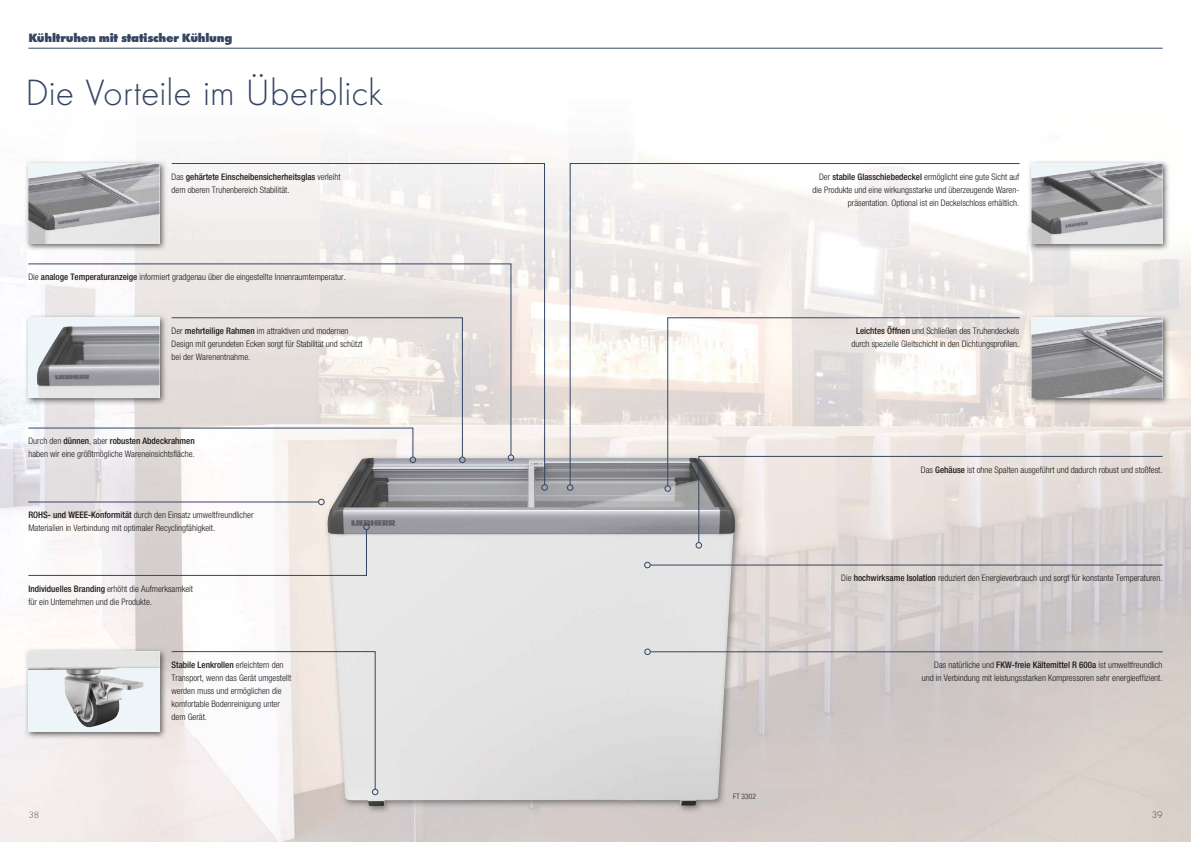
<style>
.page{position:relative;width:1191px;height:842px;background:#fff}
.page>*{position:absolute;margin:0;border:0;box-sizing:border-box;transform-origin:0 0}
.t1{font:300 38px "Futura";color:#344663}
.t2{font:700 expanded 12.5px "Futura";letter-spacing:-.025em;color:#344663}
.t3{font:300 10px "Futura";color:#344663}
.t4{font:300 condensed 9px/13px "Helvetica Neue LT Std";color:#1a1a18}
.t5{font:500 condensed 9px "Helvetica Neue LTW1 G";color:#1a1a18}
.t6{font:300 condensed 7.5px "Helvetica Neue LTW1 G";color:#1a1a18}
.s1{font-family:"Helvetica Neue LT Std";font-weight:300}
.s2{font-family:"Helvetica Neue LTW1 G";font-weight:500}
</style>
<div class="page">
<img style="left:349px;top:47px;width:492px;height:198px">
<img style="left:841px;top:47px;width:210px;height:795px">
<img style="left:1051px;top:47px;width:112px;height:2px">
<img style="left:0;top:232px;width:33px;height:610px">
<img style="left:1157px;top:250px;width:34px;height:592px">
<img style="left:133px;top:252px;width:6px;height:11px">
<img style="left:545px;top:245px;width:24px;height:209px">
<img style="left:33px;top:463px;width:106px;height:185px">
<img style="left:1051px;top:405px;width:106px;height:437px">
<img style="left:139px;top:463px;width:185px;height:275px">
<img style="left:736px;top:543px;width:105px;height:299px">
<svg style="left:1152px;top:811px;width:10px;height:7px"></svg>
<svg style="left:29px;top:811px;width:12px;height:7px"></svg>
<img style="left:324px;top:454px;width:419px;height:360px">
<img style="left:328px;top:458px;width:407px;height:348px">
<img style="left:1027px;top:160px;width:143px;height:91px">
<img style="left:1031px;top:163px;width:131px;height:81px">
<img style="left:25px;top:648px;width:142px;height:91px">
<div style="left:28px;top:651px;width:131px;height:81px;background:#edf5f9"></div>
<img style="left:28px;top:651px;width:131px;height:76px">
<img style="left:1027px;top:314px;width:143px;height:91px">
<img style="left:1031px;top:317px;width:131px;height:81px">
<img style="left:25px;top:160px;width:142px;height:92px">
<img style="left:28px;top:163px;width:131px;height:81px">
<img style="left:25px;top:314px;width:3px;height:92px">
<svg style="left:171px;top:163px;width:374px;height:322px"></svg>
<svg style="left:541px;top:484px;width:6px;height:6px"></svg>
<svg style="left:28px;top:263px;width:483px;height:192px;background:#dbd8d8"></svg>
<svg style="left:508px;top:455px;width:6px;height:6px"></svg>
<svg style="left:171px;top:317px;width:292px;height:140px;background:#e6e1de"></svg>
<svg style="left:459px;top:457px;width:6px;height:6px"></svg>
<hr style="left:28px;top:502px;width:291px;height:1px;background:#344663">
<svg style="left:28px;top:428px;width:388px;height:35px"></svg>
<svg style="left:318px;top:499px;width:6px;height:6px"></svg>
<svg style="left:28px;top:524px;width:341px;height:52px"></svg>
<svg style="left:171px;top:651px;width:207px;height:144px"></svg>
<svg style="left:569px;top:163px;width:451px;height:322px"></svg>
<svg style="left:667px;top:317px;width:353px;height:169px"></svg>
<div style="left:664px;top:486px;width:7px;height:6px;border:1px solid #344663;border-radius:50%"></div>
<svg style="left:698px;top:456px;width:465px;height:87px;background:#ded7d5"></svg>
<svg style="left:696px;top:542px;width:6px;height:6px"></svg>
<hr style="left:650px;top:565px;width:512px;height:1px;background:#344663">
<svg style="left:644px;top:562px;width:6px;height:6px"></svg>
<svg style="left:567px;top:485px;width:6px;height:6px"></svg>
<hr style="left:650px;top:651px;width:512px;height:1px;background:#344663">
<svg style="left:644px;top:649px;width:6px;height:6px"></svg>
<hr style="left:28px;top:48px;width:1134px;height:1px;background:#344663">
<h2 class="t2" style="left:28px;top:33px;width:205px">Kühltruhen mit statischer Kühlung</h2>
<h1 class="t1" style="left:25px;top:77px;width:359px">Die Vorteile im Überblick</h1>
<p class="t5" style="left:171px;top:173px;width:170px"><span class="s1">Das</span> gehärtete Einscheibensicherheitsglas <span class="s1">verleiht</span></p>
<p class="t4" style="left:171px;top:184px;width:119px">dem oberen Truhenbereich Stabilität.</p>
<p class="t4" style="left:28px;top:271px;width:319px">Die <span class="s2">analoge Temperaturanzeige</span> informiert gradgenau über die eingestellte Innenraumtemperatur.</p>
<p class="t4" style="left:171px;top:325px;width:193px">Der <span class="s2">mehrteilige Rahmen</span> im attraktiven und modernen<br>Design mit gerundeten Ecken sorgt für Stabilität und schützt bei der Warenentnahme.</p>
<p class="t5" style="left:28px;top:438px;width:168px"><span class="s1">Durch den</span> dünnen<span class="s1">, aber</span> robusten Abdeckrahmen</p>
<p class="t4" style="left:28px;top:449px;width:168px">haben wir eine größtmögliche Wareneinsichtsfläche.</p>
<p class="t4" style="left:28px;top:509px;width:227px"><span class="s2">ROHS- und WEEE-Konformität</span> durch den Einsatz umweltfreundlicher<br>Materialien in Verbindung mit optimaler Recyclingfähigkeit.</p>
<p class="t4" style="left:28px;top:583px;width:166px"><span class="s2">Individuelles Branding</span> erhöht die Aufmerksamkeit für ein Unternehmen und die Produkte.</p>
<p class="t5" style="left:171px;top:661px;width:113px">Stabile Lenkrollen <span class="s1">erleichtern den</span></p>
<p class="t4" style="left:171px;top:672px;width:121px">Transport, wenn das Gerät umgestellt werden muss und ermöglichen die komfortable Bodenreinigung unter dem Gerät.</p>
<p class="t6" style="left:733px;top:794px;width:24px">FT 3302</p>
<p class="t4" style="left:812px;top:171px;width:209px;text-align:right">Der <span class="s2">stabile Glasschiebedeckel</span> ermöglicht eine gute Sicht auf die Produkte und eine wirkungsstarke und überzeugende Waren&shy;präsentation. Optional ist ein Deckelschloss erhältlich.</p>
<p class="t4" style="left:851px;top:325px;width:169px;text-align:center"><span class="s2">Leichtes Öffnen</span> und Schließen des Truhendeckels durch spezielle Gleitschicht in den Dichtungsprofilen.</p>
<p class="t4" style="left:921px;top:464px;width:243px">Das <span class="s2">Gehäuse</span> ist ohne Spalten ausgeführt und dadurch robust und stoßfest.</p>
<p class="t4" style="left:841px;top:572px;width:323px">Die <span class="s2">hochwirksame Isolation</span> reduziert den Energieverbrauch und sorgt für konstante Temperaturen.</p>
<p class="t4" style="left:921px;top:659px;width:242px;text-align:right">Das natürliche und <span class="s2">FKW-freie Kältemittel R 600a</span> ist umweltfreundlich und in Verbindung mit leistungsstarken Kompressoren sehr energieeffizient.</p>
<p class="t3" style="left:28px;top:811px;width:12px">38</p>
<p class="t3" style="left:1151px;top:811px;width:12px">39</p>
</div>
